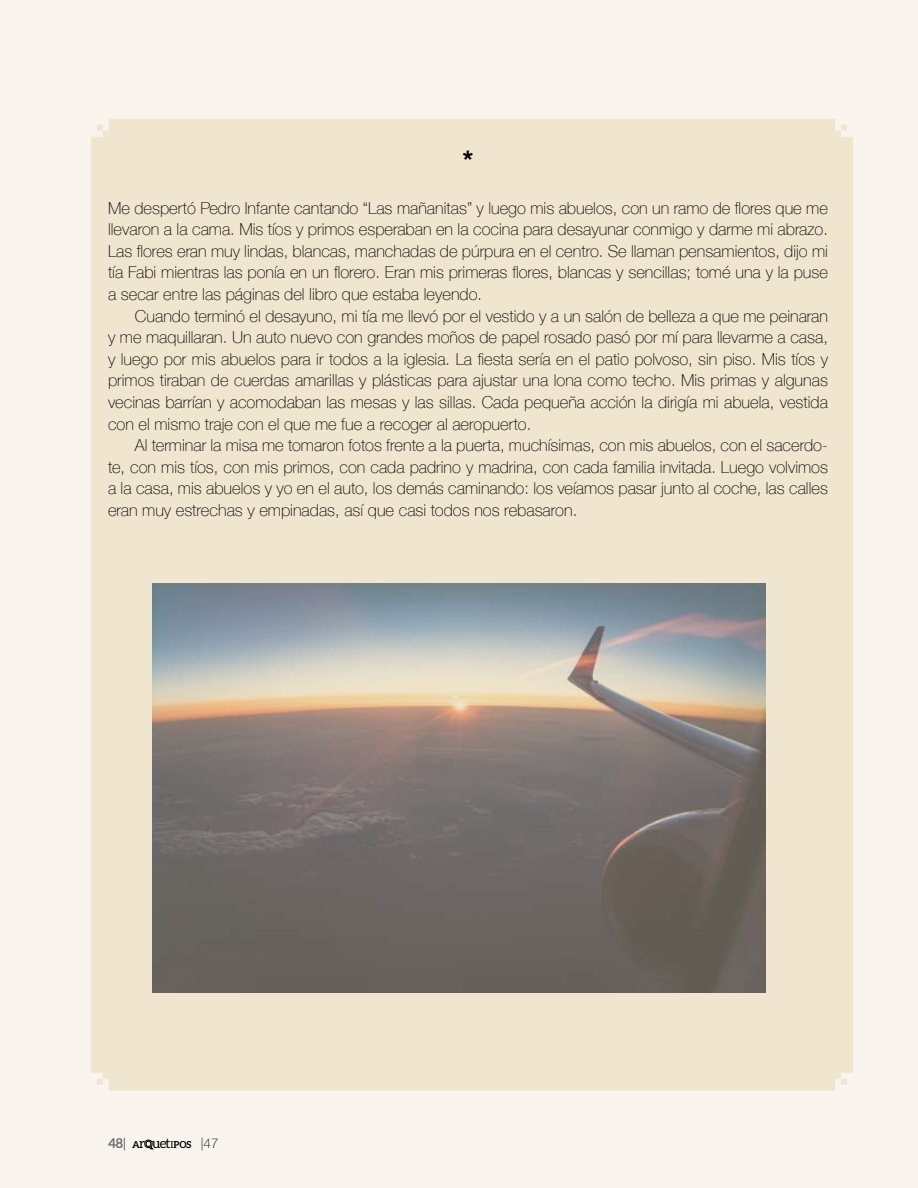
<style>
.page{position:relative;width:918px;height:1188px;background:#f9f5ee}
.page>*{position:absolute;margin:0;border:0;box-sizing:border-box;transform-origin:0 0}
.t1{font:700 27px "Helvetica Neue";color:#000}
.t2{font:100 16.5px/21.6px "Helvetica Neue";color:#000;text-align:justify}
.t3{font:13.8px "Aleo";color:#000}
.s1{font-weight:700;font-size:13.5px;color:#6d6e71}
.s2{font-weight:300;font-size:13.5px}
.s3{font-weight:700;font-size:9.6px}
.s4{font-size:9.6px}
.s5{font-family:"Helvetica Neue";font-weight:100;font-size:13.5px}
</style>
<div class="page">
<div style="left:91px;top:119px;width:762px;height:972px;background:#f0e6d0"></div>
<img style="left:153px;top:584px;width:612px;height:409px">
<svg style="left:145px;top:1140px;width:8px;height:9px"></svg>
<h1 class="t1" style="left:463px;top:140px;width:12px">*</h1>
<p class="t2" style="left:108px;top:196px;width:722px">Me despertó Pedro Infante cantando “Las mañanitas” y luego mis abuelos, con un ramo de flores que me llevaron a la cama. Mis tíos y primos esperaban en la cocina para desayunar conmigo y darme mi abrazo.<br>Las flores eran muy lindas, blancas, manchadas de púrpura en el centro. Se llaman pensamientos, dijo mi tía Fabi mientras las ponía en un florero. Eran mis primeras flores, blancas y sencillas; tomé una y la puse a secar entre las páginas del libro que estaba leyendo.</p>
<p class="t2" style="left:108px;top:304px;width:722px;text-indent:27px">Cuando terminó el desayuno, mi tía me llevó por el vestido y a un salón de belleza a que me peinaran y me maquillaran. Un auto nuevo con grandes moños de papel rosado pasó por mí para llevarme a casa, y luego por mis abuelos para ir todos a la iglesia. La fiesta sería en el patio polvoso, sin piso. Mis tíos y primos tiraban de cuerdas amarillas y plásticas para ajustar una lona como techo. Mis primas y algunas vecinas barrían y acomodaban las mesas y las sillas. Cada pequeña acción la dirigía mi abuela, vestida con el mismo traje con el que me fue a recoger al aeropuerto.</p>
<p class="t2" style="left:108px;top:434px;width:722px;text-indent:27px">Al terminar la misa me tomaron fotos frente a la puerta, muchísimas, con mis abuelos, con el sacerdo&shy;te, con mis tíos, con mis primos, con cada padrino y madrina, con cada familia invitada. Luego volvimos a la casa, mis abuelos y yo en el auto, los demás caminando: los veíamos pasar junto al coche, las calles eran muy estrechas y empinadas, así que casi todos nos rebasaron.</p>
<p class="t3" style="left:108px;top:1135px;width:112px"><span class="s1">48</span><span class="s2">|</span> <span class="s3">a</span>r uet<span class="s4">i</span><span class="s3">p</span>o<span class="s3">s</span> <span class="s2">|</span><span class="s5">47</span></p>
</div>
